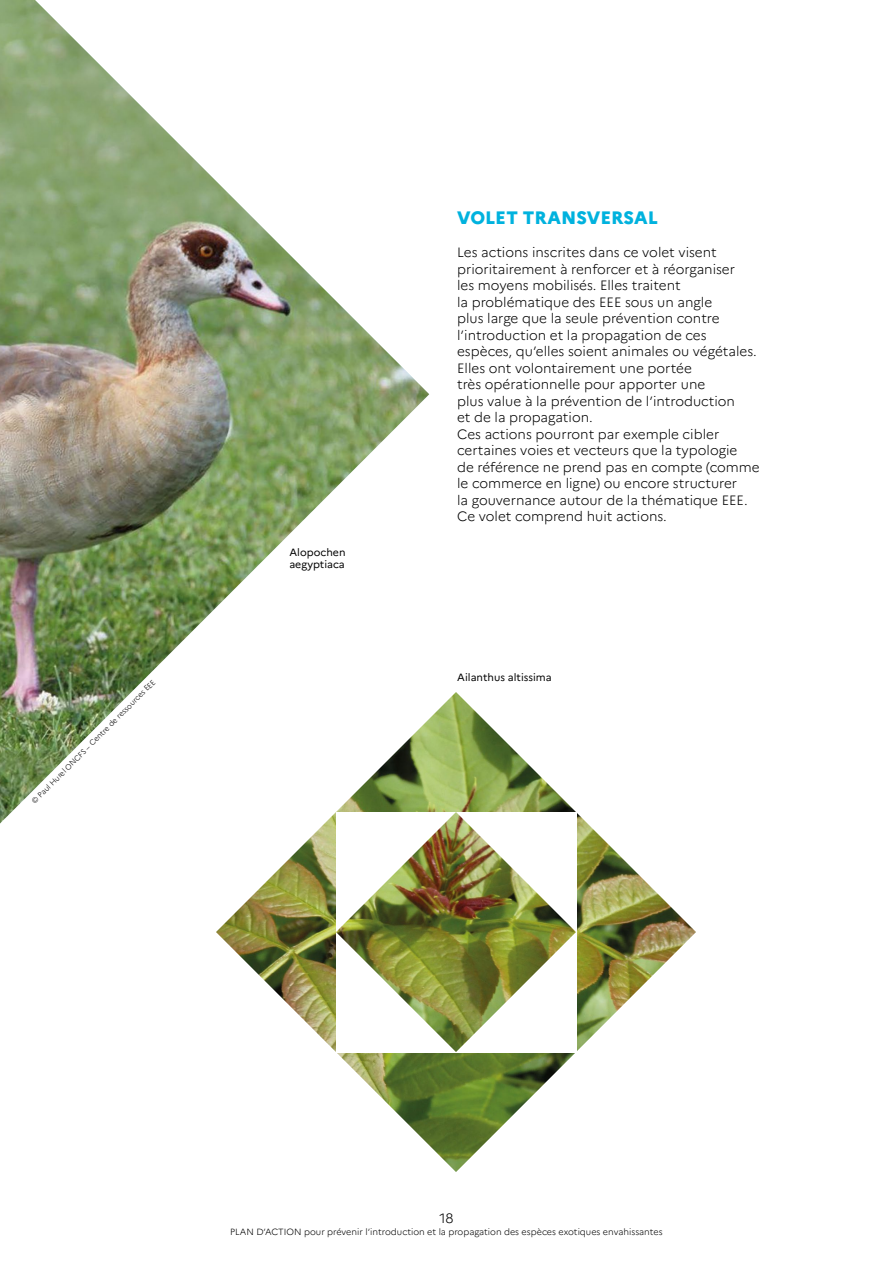
<style>
.page{position:relative;width:893px;height:1263px;background:#fff}
.page>*{position:absolute;margin:0;border:0;box-sizing:border-box;transform-origin:0 0}
.t1{font:800 18px "Marianne";color:#00b2de}
.t2{font:300 13.5px/16.5px "Marianne";color:#000}
.t3{font:10.5px/12px "Marianne";color:#000}
.t4{font:300 9px "Marianne";color:#000}
.t5{font:300 7.5px "Marianne";color:#000}
</style>
<div class="page">
<img style="left:216px;top:692px;width:480px;height:480px">
<img style="left:336px;top:812px;width:240px;height:240px">
<img style="left:0;top:0;width:429px;height:823px">
<p class="t5" style="left:30px;top:799px;width:173px;rotate:-45deg">© Paul Hurel ONCFS – Centre de ressources EEE</p>
<p class="t3" style="left:289px;top:546px;width:58px">Alopochen aegyptiaca</p>
<h1 class="t1" style="left:457px;top:207px;width:202px">VOLET TRANSVERSAL</h1>
<p class="t2" style="left:457px;top:244px;width:304px">Les actions inscrites dans ce volet visent prioritairement à renforcer et à réorganiser<br>les moyens mobilisés. Elles traitent<br>la problématique des EEE sous un angle<br>plus large que la seule prévention contre l’introduction et la propagation de ces espèces, qu’elles soient animales ou végétales.<br>Elles ont volontairement une portée<br>très opérationnelle pour apporter une<br>plus value à la prévention de l’introduction<br>et de la propagation.<br>Ces actions pourront par exemple cibler certaines voies et vecteurs que la typologie<br>de référence ne prend pas en compte (comme le commerce en ligne) ou encore structurer<br>la gouvernance autour de la thématique EEE.<br>Ce volet comprend huit actions.</p>
<p class="t3" style="left:457px;top:672px;width:96px">Ailanthus altissima</p>
<p class="t2" style="left:439px;top:1210px;width:16px">18</p>
<p class="t4" style="left:230px;top:1226px;width:434px">PLAN D’ACTION pour prévenir l’introduction et la propagation des espèces exotiques envahissantes</p>
</div>
